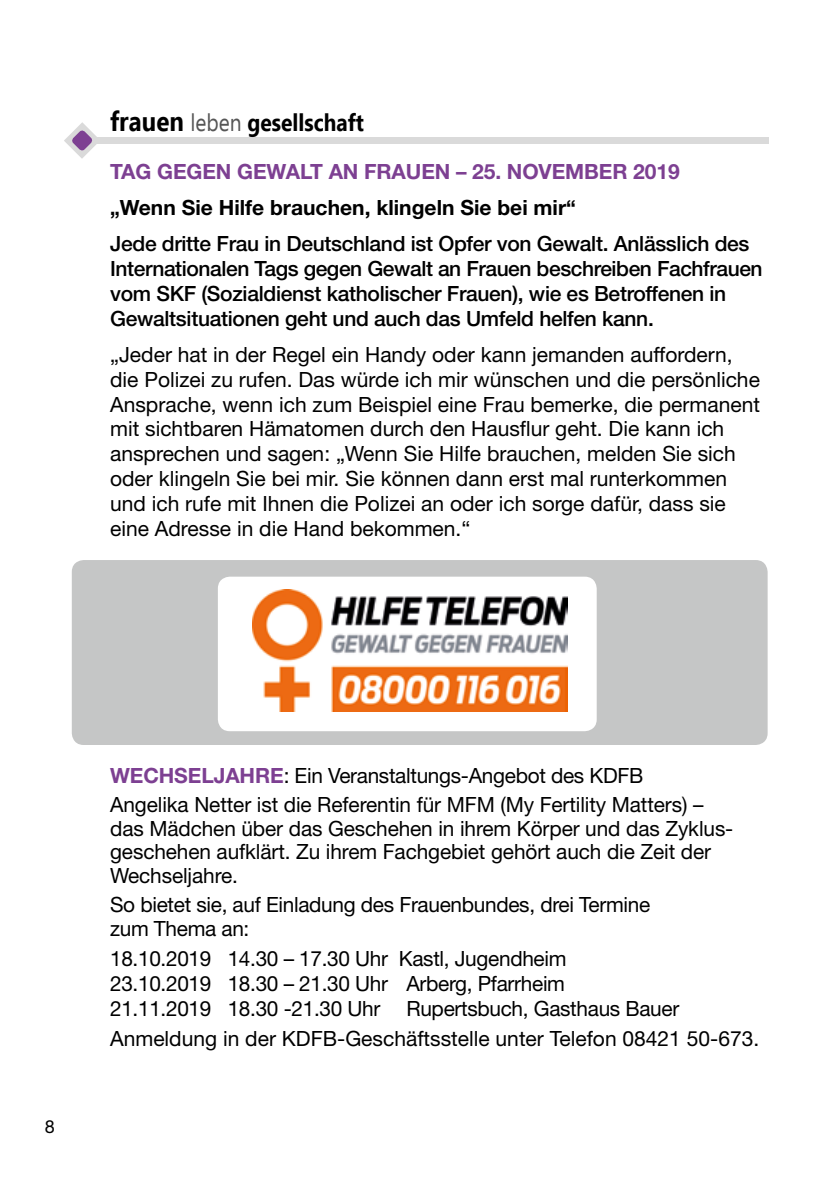
<style>
.page{position:relative;width:840px;height:1191px;background:#fff}
.page>*{position:absolute;margin:0;border:0;box-sizing:border-box;transform-origin:0 0}
.t1{font:700 24.2px "Ebrima";color:#000;scale:.87 1}
.t2{font:21px/24.8px "Helvetica Neue LT";color:#000}
.t3{font:500 21px/24.8px "Helvetica Neue LT";letter-spacing:-.015em;color:#000}
.t4{font:700 21px "Helvetica Neue LT";color:#000}
.t5{font:700 21px "Helvetica Neue LT";letter-spacing:-.005em;color:#7d4092}
.t6{font:18px "Helvetica Neue LT";color:#000}
.s1{font-size:27.6px}
.s2{font-weight:400;color:#565656}
.s3{font-weight:700;color:#7d4092}
</style>
<div class="page">
<svg style="left:64px;top:122px;width:703px;height:37px"></svg>
<div style="left:72px;top:560px;width:695px;height:185px;background:#c5c6c6;border-radius:12px"></div>
<div style="left:218px;top:576px;width:378px;height:155px;background:#fff;border-radius:12px"></div>
<img style="left:252px;top:590px;width:315px;height:121px">
<p class="t1" style="left:110px;top:105px;width:293px"><span class="s1">frauen</span> <span class="s2">leben</span> gesellschaft</p>
<p class="t5" style="left:110px;top:159px;width:570px">TAG GEGEN GEWALT AN FRAUEN – 25. NOVEMBER 2019</p>
<p class="t4" style="left:110px;top:195px;width:467px">„Wenn Sie Hilfe brauchen, klingeln Sie bei mir“</p>
<p class="t3" style="left:110px;top:231px;width:653px">Jede dritte Frau in Deutschland ist Opfer von Gewalt. Anlässlich des Internationalen Tags gegen Gewalt an Frauen beschreiben Fachfrauen vom SKF (Sozialdienst katholischer Frauen), wie es Betroffenen in Gewaltsituationen geht und auch das Umfeld helfen kann.</p>
<p class="t2" style="left:110px;top:342px;width:651px">„Jeder hat in der Regel ein Handy oder kann jemanden auffordern, die Polizei zu rufen. Das würde ich mir wünschen und die persönliche Ansprache, wenn ich zum Beispiel eine Frau bemerke, die permanent mit sichtbaren Hämatomen durch den Hausflur geht. Die kann ich ansprechen und sagen: „Wenn Sie Hilfe brauchen, melden Sie sich oder klingeln Sie bei mir. Sie können dann erst mal runterkommen und ich rufe mit Ihnen die Polizei an oder ich sorge dafür, dass sie eine Adresse in die Hand bekommen.“</p>
<p class="t6" style="left:45px;top:1116px;width:12px">8</p>
<p class="t2" style="left:110px;top:760px;width:594px;line-height:29.2px"><span class="s3">WECHSELJAHRE</span>: Ein Veranstaltungs-Angebot des KDFB<br>Angelika Netter ist die Referentin für MFM (My Fertility Matters) –</p>
<p class="t2" style="left:110px;top:816px;width:624px;line-height:23.6px">das Mädchen über das Geschehen in ihrem Körper und das Zyklus&shy;geschehen aufklärt. Zu ihrem Fachgebiet gehört auch die Zeit der<br>Wechseljahre.</p>
<p class="t2" style="left:110px;top:892px;width:541px;line-height:23.6px">So bietet sie, auf Einladung des Frauenbundes, drei Termine zum Thema an:</p>
<p class="t2" style="left:110px;top:946px;width:570px">18.10.2019 14.30 – 17.30 Uhr Kastl, Jugendheim<br>23.10.2019 18.30 – 21.30 Uhr Arberg, Pfarrheim<br>21.11.2019 18.30 -21.30 Uhr Rupertsbuch, Gasthaus Bauer</p>
<p class="t2" style="left:110px;top:1026px;width:650px">Anmeldung in der KDFB-Geschäftsstelle unter Telefon 08421 50-673.</p>
</div>
